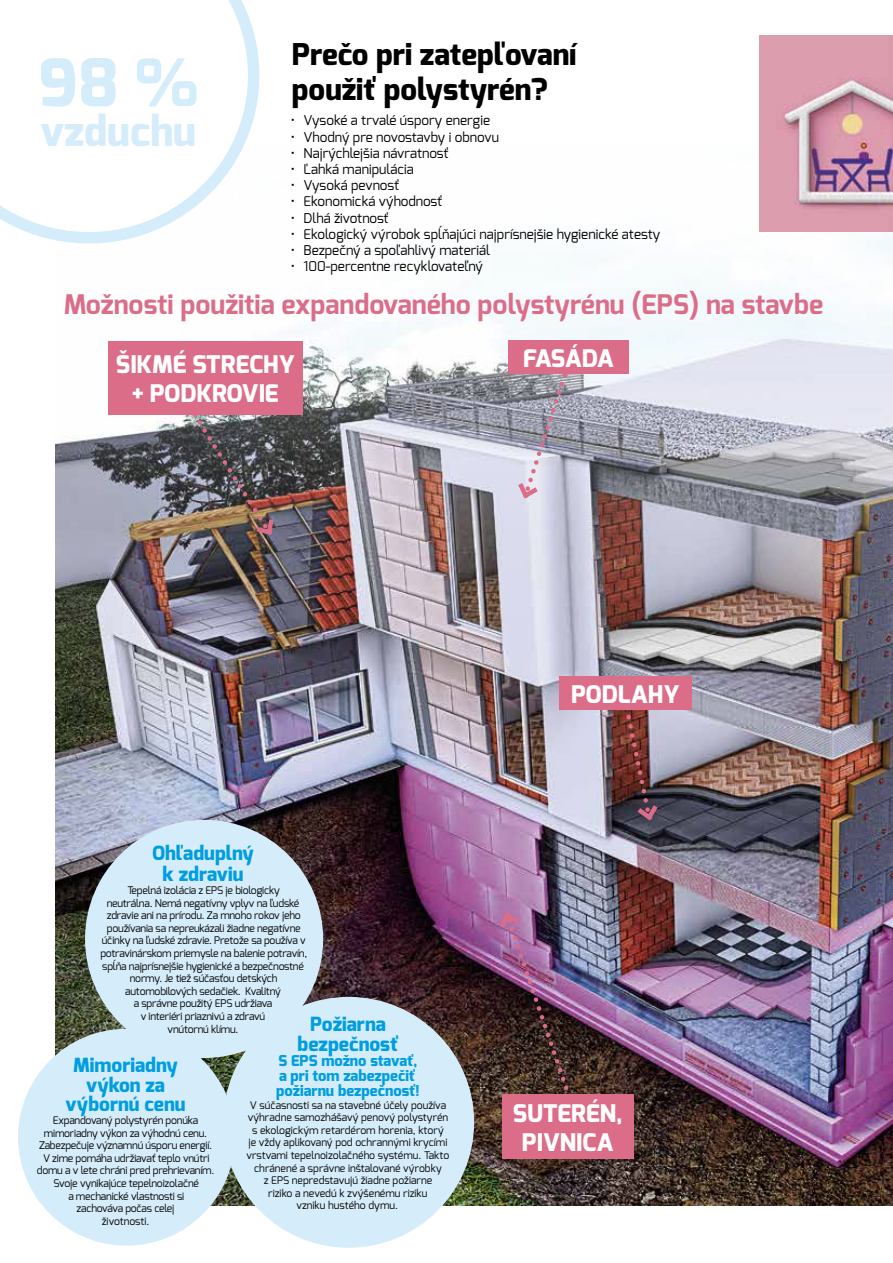
<style>
.page{position:relative;width:893px;height:1263px;background:#fff}
.page>*{position:absolute;margin:0;border:0;box-sizing:border-box;transform-origin:0 0}
.t1{font:800 65.55px "Exo";color:#d5edfa}
.t2{font:800 41.4px "Exo";color:#d5edfa}
.t3{font:800 30px/34.5px "Exo";color:#000}
.t4{font:700 27px "Exo";color:#db6d88}
.t5{font:800 24.3px/29.1px "Exo";color:#fff;text-align:center}
.t6{font:800 19.5px/19.5px "Exo";color:#009ee0;text-align:center}
.t7{font:800 15px/15px "Exo";color:#009ee0}
.t8{font:13.5px "Exo";color:#000}
.t9{font:10.5px/12.6px "Exo";letter-spacing:-.02em;color:#000;text-align:center}
.t10{font:10.5px/12.6px "Exo";color:#000;text-align:center}
</style>
<div class="page">
<img style="left:55px;top:235px;width:838px;height:970px">
<img style="left:759px;top:36px;width:134px;height:196px">
<div style="left:508px;top:341px;width:121px;height:33px;background:#db6d88"></div>
<div style="left:108px;top:341px;width:194px;height:74px;background:#db6d88"></div>
<svg style="left:0;top:0;width:259px;height:243px"></svg>
<div style="left:91px;top:826px;width:226px;height:226px;background:#d5edfa;border-radius:50%"></div>
<div style="left:85px;top:820px;width:238px;height:238px;border:11px solid #d5edfa;border-radius:50%"></div>
<div style="left:229px;top:1002px;width:239px;height:240px;background:#d5edfa;border-radius:50%"></div>
<div style="left:223px;top:997px;width:251px;height:251px;border:11px solid #d5edfa;border-radius:50%"></div>
<div style="left:24px;top:1034px;width:205px;height:206px;background:#d5edfa;border-radius:50%"></div>
<div style="left:18px;top:1029px;width:217px;height:216px;border:11px solid #d5edfa;border-radius:50%"></div>
<img style="left:496px;top:909px;width:94px;height:242px">
<img style="left:193px;top:415px;width:84px;height:123px">
<svg style="left:514px;top:374px;width:53px;height:128px;background:#b0acba"></svg>
<img style="left:623px;top:710px;width:39px;height:114px">
<div style="left:502px;top:1094px;width:132px;height:65px;background:#db6d88"></div>
<div style="left:559px;top:677px;width:133px;height:33px;background:#db6d88"></div>
<h3 class="t3" style="left:292px;top:38px;width:286px">Prečo pri zatepľovaní použiť polystyrén?</h3>
<p class="t8" style="left:291px;top:112px;width:201px">• Vysoké a trvalé úspory energie</p>
<p class="t8" style="left:291px;top:128px;width:210px">• Vhodný pre novostavby i obnovu</p>
<p class="t8" style="left:291px;top:144px;width:159px">• Najrýchlejšia návratnosť</p>
<p class="t8" style="left:291px;top:160px;width:125px">• Ľahká manipulácia</p>
<p class="t8" style="left:291px;top:177px;width:110px">• Vysoká pevnosť</p>
<p class="t8" style="left:291px;top:193px;width:153px">• Ekonomická výhodnosť</p>
<p class="t8" style="left:291px;top:209px;width:99px">• Dlhá životnosť</p>
<p class="t8" style="left:291px;top:225px;width:371px">• Ekologický výrobok spĺňajúci najprísnejšie hygienické atesty</p>
<p class="t8" style="left:291px;top:241px;width:201px">• Bezpečný a spoľahlivý materiál</p>
<p class="t8" style="left:291px;top:258px;width:194px">• 100-percentne recyklovateľný</p>
<h3 class="t4" style="left:64px;top:287px;width:761px">Možnosti použitia expandovaného polystyrénu (EPS) na stavbe</h3>
<h3 class="t5" style="left:116px;top:350px;width:180px">šikmé strechy</h3>
<h3 class="t5" style="left:523px;top:344px;width:92px">FASÁDA</h3>
<h3 class="t5" style="left:132px;top:379px;width:146px">+ podkrovie</h3>
<h1 class="t1" style="left:38px;top:41px;width:161px">98 %</h1>
<h2 class="t2" style="left:40px;top:105px;width:157px">vzduchu</h2>
<h3 class="t6" style="left:152px;top:843px;width:103px;line-height:21px">Ohľaduplný k zdraviu</h3>
<p class="t9" style="left:100px;top:884px;width:208px">Tepelná izolácia z EPS je biologicky<br>neutrálna. Nemá negatívny vplyv na ľudské zdravie ani na prírodu. Za mnoho rokov jeho používania sa nepreukázali žiadne negatívne účinky na ľudské zdravie. Pretože sa používa v potravinárskom priemysle na balenie potravín, spĺňa najprísnejšie hygienické a bezpečnostné normy. Je tiež súčasťou detských automobilových sedačiek. Kvalitný<br>a správne použitý EPS udržiava<br>v interiéri priaznivú a zdravú<br>vnútornú klímu.</p>
<h3 class="t6" style="left:298px;top:1015px;width:102px">Požiarna bezpečnosť</h3>
<h3 class="t7" style="left:276px;top:1053px;width:145px">S EPS možno stavať, a pri tom zabezpečiť požiarnu bezpečnosť!</h3>
<p class="t10" style="left:246px;top:1098px;width:204px">V súčasnosti sa na stavebné účely používa výhradne samozhášavý penový polystyrén s ekologickým retardérom horenia, ktorý<br>je vždy aplikovaný pod ochrannými krycími vrstvami tepelnoizolačného systému. Takto chránené a správne inštalované výrobky<br>z EPS nepredstavujú žiadne požiarne<br>riziko a nevedú k zvýšenému riziku<br>vzniku hustého dymu.</p>
<h3 class="t6" style="left:66px;top:1056px;width:122px">Mimoriadny výkon za výbornú cenu</h3>
<p class="t9" style="left:37px;top:1114px;width:179px">Expandovaný polystyrén ponúka mimoriadny výkon za výhodnú cenu.<br>Zabezpečuje významnú úsporu energií.<br>V zime pomáha udržiavať teplo vnútri domu a v lete chráni pred prehrievaním.<br>Svoje vynikajúce tepelnoizolačné<br>a mechanické vlastnosti si<br>zachováva počas celej<br>životnosti.</p>
<h3 class="t5" style="left:571px;top:680px;width:110px">podlahy</h3>
<h3 class="t5" style="left:513px;top:1099px;width:111px">SUTERÉN,<br>PIVNICA</h3>
</div>
